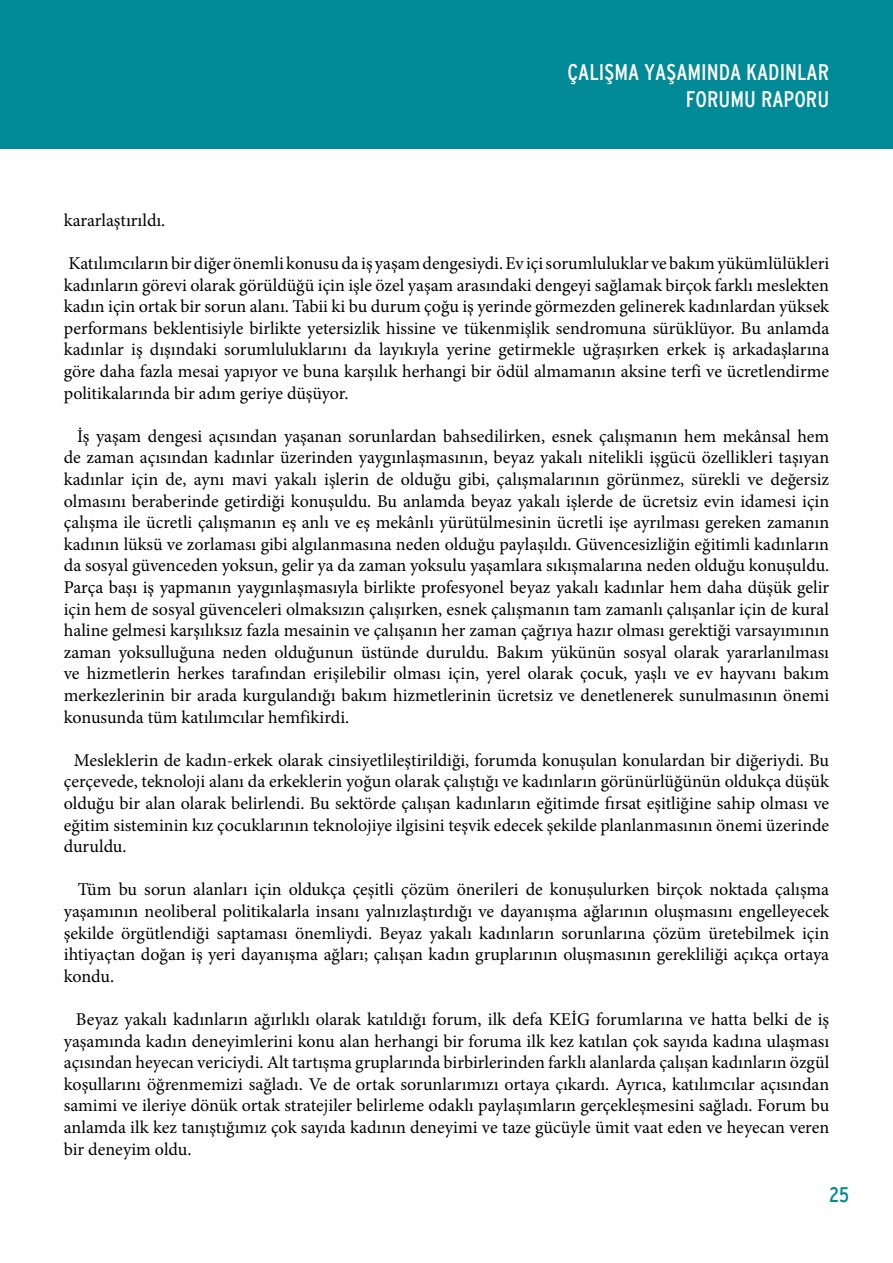
<style>
.page{position:relative;width:893px;height:1263px;background:#fff}
.page>*{position:absolute;margin:0;border:0;box-sizing:border-box;transform-origin:0 0}
.t1{font:condensed 22.5px/27px "Interstate";color:#fff;text-align:right}
.t2{font:condensed 21px "Interstate";color:#008996}
.t3{font:18px/21.6px "Minion Pro";color:#000;text-align:justify}
</style>
<div class="page">
<div style="left:0;top:0;width:893px;height:149px;background:#008996"></div>
<p class="t1" style="left:567px;top:58px;width:263px">ÇALIŞMA YAŞAMINDA KADINLAR<br>FORUMU RAPORU</p>
<p class="t3" style="left:64px;top:209px;width:103px">kararlaştırıldı.</p>
<p class="t3" style="left:64px;top:252px;width:767px">Katılımcıların bir diğer önemli konusu da iş yaşam dengesiydi. Ev içi sorumluluklar ve bakım yükümlülükleri kadınların görevi olarak görüldüğü için işle özel yaşam arasındaki dengeyi sağlamak birçok farklı meslekten kadın için ortak bir sorun alanı. Tabii ki bu durum çoğu iş yerinde görmezden gelinerek kadınlardan yüksek performans beklentisiyle birlikte yetersizlik hissine ve tükenmişlik sendromuna sürüklüyor. Bu anlamda kadınlar iş dışındaki sorumluluklarını da layıkıyla yerine getirmekle uğraşırken erkek iş arkadaşlarına göre daha fazla mesai yapıyor ve buna karşılık herhangi bir ödül almamanın aksine terfi ve ücretlendirme politikalarında bir adım geriye düşüyor.</p>
<p class="t3" style="left:64px;top:425px;width:767px;text-indent:13px">İş yaşam dengesi açısından yaşanan sorunlardan bahsedilirken, esnek çalışmanın hem mekânsal hem de zaman açısından kadınlar üzerinden yaygınlaşmasının, beyaz yakalı nitelikli işgücü özellikleri taşıyan kadınlar için de, aynı mavi yakalı işlerin de olduğu gibi, çalışmalarının görünmez, sürekli ve değersiz olmasını beraberinde getirdiği konuşuldu. Bu anlamda beyaz yakalı işlerde de ücretsiz evin idamesi için çalışma ile ücretli çalışmanın eş anlı ve eş mekânlı yürütülmesinin ücretli işe ayrılması gereken zamanın kadının lüksü ve zorlaması gibi algılanmasına neden olduğu paylaşıldı. Güvencesizliğin eğitimli kadınların da sosyal güvenceden yoksun, gelir ya da zaman yoksulu yaşamlara sıkışmalarına neden olduğu konuşuldu.<br>Parça başı iş yapmanın yaygınlaşmasıyla birlikte profesyonel beyaz yakalı kadınlar hem daha düşük gelir için hem de sosyal güvenceleri olmaksızın çalışırken, esnek çalışmanın tam zamanlı çalışanlar için de kural haline gelmesi karşılıksız fazla mesainin ve çalışanın her zaman çağrıya hazır olması gerektiği varsayımının zaman yoksulluğuna neden olduğunun üstünde duruldu. Bakım yükünün sosyal olarak yararlanılması ve hizmetlerin herkes tarafından erişilebilir olması için, yerel olarak çocuk, yaşlı ve ev hayvanı bakım merkezlerinin bir arada kurgulandığı bakım hizmetlerinin ücretsiz ve denetlenerek sunulmasının önemi konusunda tüm katılımcılar hemfikirdi.</p>
<p class="t3" style="left:64px;top:749px;width:767px;text-indent:10px">Mesleklerin de kadın-erkek olarak cinsiyetlileştirildiği, forumda konuşulan konulardan bir diğeriydi. Bu çerçevede, teknoloji alanı da erkeklerin yoğun olarak çalıştığı ve kadınların görünürlüğünün oldukça düşük olduğu bir alan olarak belirlendi. Bu sektörde çalışan kadınların eğitimde fırsat eşitliğine sahip olması ve eğitim sisteminin kız çocuklarının teknolojiye ilgisini teşvik edecek şekilde planlanmasının önemi üzerinde duruldu.</p>
<p class="t3" style="left:64px;top:879px;width:767px;text-indent:14px">Tüm bu sorun alanları için oldukça çeşitli çözüm önerileri de konuşulurken birçok noktada çalışma yaşamının neoliberal politikalarla insanı yalnızlaştırdığı ve dayanışma ağlarının oluşmasını engelleyecek şekilde örgütlendiği saptaması önemliydi. Beyaz yakalı kadınların sorunlarına çözüm üretebilmek için ihtiyaçtan doğan iş yeri dayanışma ağları; çalışan kadın gruplarının oluşmasının gerekliliği açıkça ortaya kondu.</p>
<p class="t3" style="left:64px;top:1008px;width:767px;text-indent:12px">Beyaz yakalı kadınların ağırlıklı olarak katıldığı forum, ilk defa KEİG forumlarına ve hatta belki de iş yaşamında kadın deneyimlerini konu alan herhangi bir foruma ilk kez katılan çok sayıda kadına ulaşması açısından heyecan vericiydi. Alt tartışma gruplarında birbirlerinden farklı alanlarda çalışan kadınların özgül koşullarını öğrenmemizi sağladı. Ve de ortak sorunlarımızı ortaya çıkardı. Ayrıca, katılımcılar açısından samimi ve ileriye dönük ortak stratejiler belirleme odaklı paylaşımların gerçekleşmesini sağladı. Forum bu anlamda ilk kez tanıştığımız çok sayıda kadının deneyimi ve taze gücüyle ümit vaat eden ve heyecan veren bir deneyim oldu.</p>
<p class="t2" style="left:829px;top:1182px;width:21px">25</p>
</div>
